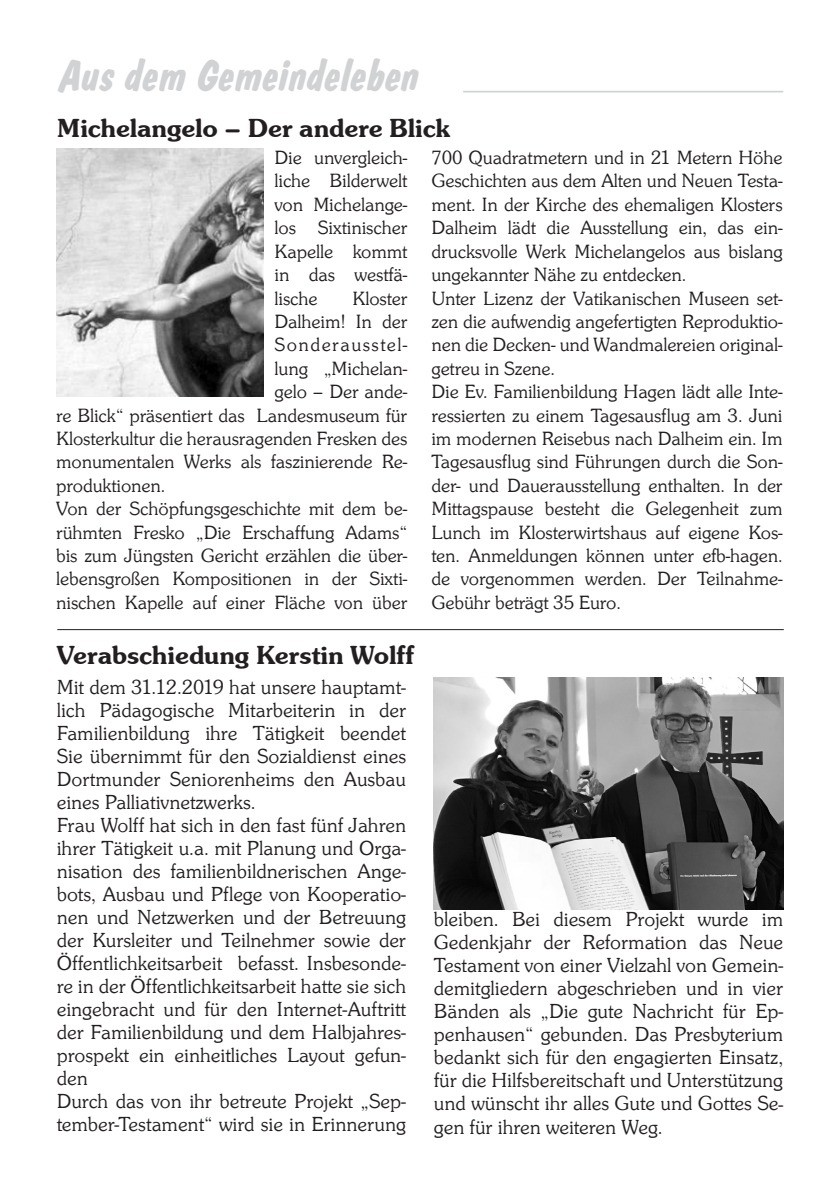
<style>
.page{position:relative;width:840px;height:1191px;background:#fff}
.page>*{position:absolute;margin:0;border:0;box-sizing:border-box;transform-origin:0 0}
.t1{font:700 43.2px "Dom Diagonal BT";color:#d1d2d4}
.t2{font:600 27px "Souvenir Itc TEE";color:#231f20}
.t3{font:21px/23px "Souvenir Itc TEE Ligh";color:#231f20}
.t4{font:19.8px/23.4px "Souvenir Itc TEE Ligh";letter-spacing:-.005em;color:#231f20;text-align:justify}
.t5{font:19.8px "Souvenir Itc TEE Ligh";letter-spacing:.075em;color:#231f20}
</style>
<div class="page">
<hr style="left:463px;top:91px;width:319px;height:1px;background:#d1d2d4">
<hr style="left:57px;top:629px;width:726px;height:1px;background:#231f20">
<img style="left:56px;top:148px;width:207px;height:248px">
<img style="left:433px;top:677px;width:350px;height:232px">
<h1 class="t1" style="left:61px;top:48px;width:361px">Aus dem Gemeindeleben</h1>
<h2 class="t2" style="left:57px;top:112px;width:394px">Michelangelo – Der andere Blick</h2>
<p class="t4" style="left:274px;top:146px;width:134px">Die unvergleich&shy;liche Bilderwelt von Michelange&shy;los Sixtinischer Kapelle kommt in das westfä&shy;lische</p>
<p class="t4" style="left:431px;top:146px;width:352px;text-align:left">700 Quadratmetern und in 21 Metern Höhe Geschichten aus dem Alten und Neuen Testa&shy;ment. In der Kirche des ehemaligen Klosters Dalheim lädt die Ausstellung ein, das ein&shy;drucksvolle Werk Michelangelos aus bislang ungekannter Nähe zu entdecken.<br>Unter Lizenz der Vatikanischen Museen set&shy;zen die aufwendig angefertigten Reproduktio&shy;nen die Decken- und Wandmalereien original&shy;getreu in Szene.<br>Die Ev. Familienbildung Hagen lädt alle Inte&shy;ressierten zu einem Tagesausflug am 3. Juni im modernen Reisebus nach Dalheim ein. Im Tagesausflug sind Führungen durch die Son&shy;der- und Dauerausstellung enthalten. In der Mittagspause besteht die Gelegenheit zum Lunch im Klosterwirtshaus auf eigene Kos&shy;ten. Anmeldungen können unter efb-hagen. de vorgenommen werden. Der Teilnahme-Gebühr beträgt 35 Euro.</p>
<p class="t4" style="left:352px;top:286px;width:56px">Kloster</p>
<p class="t4" style="left:274px;top:310px;width:134px">Dalheim! In der</p>
<p class="t5" style="left:274px;top:334px;width:134px">Sonderausstel-</p>
<p class="t4" style="left:274px;top:357px;width:134px">lung „Michelan-</p>
<p class="t4" style="left:274px;top:380px;width:134px">gelo – Der ande-</p>
<p class="t4" style="left:56px;top:403px;width:352px">re Blick“ präsentiert das Landesmuseum für</p>
<p class="t4" style="left:56px;top:427px;width:352px">Klosterkultur die herausragenden Fresken des</p>
<p class="t4" style="left:56px;top:450px;width:352px">monumentalen Werks als faszinierende Re-</p>
<p class="t4" style="left:56px;top:474px;width:111px">produktionen.</p>
<p class="t4" style="left:56px;top:497px;width:352px">Von der Schöpfungsgeschichte mit dem be-</p>
<p class="t4" style="left:56px;top:520px;width:352px">rühmten Fresko „Die Erschaffung Adams“</p>
<p class="t4" style="left:56px;top:544px;width:352px">bis zum Jüngsten Gericht erzählen die über-</p>
<p class="t4" style="left:56px;top:567px;width:352px">lebensgroßen Kompositionen in der Sixti-</p>
<p class="t4" style="left:56px;top:591px;width:352px">nischen Kapelle auf einer Fläche von über</p>
<h2 class="t2" style="left:57px;top:639px;width:358px">Verabschiedung Kerstin Wolff</h2>
<p class="t3" style="left:57px;top:676px;width:351px">Mit dem 31.12.2019 hat unsere hauptamt&shy;lich Pädagogische Mitarbeiterin in der Familienbildung ihre Tätigkeit beendet Sie übernimmt für den Sozialdienst eines Dortmunder Seniorenheims den Ausbau eines Palliativnetzwerks.<br>Frau Wolff hat sich in den fast fünf Jahren ihrer Tätigkeit u.a. mit Planung und Orga&shy;nisation des familienbildnerischen Ange&shy;bots, Ausbau und Pflege von Kooperatio&shy;nen und Netzwerken und der Betreuung der Kursleiter und Teilnehmer sowie der Öffentlichkeitsarbeit befasst. Insbesonde&shy;re in der Öffentlichkeitsarbeit hatte sie sich eingebracht und für den Internet-Auftritt der Familienbildung und dem Halbjahres&shy;prospekt ein einheitliches Layout gefun&shy;den<br>Durch das von ihr betreute Projekt „Sep&shy;tember-Testament“ wird sie in Erinnerung</p>
<p class="t3" style="left:433px;top:908px;width:350px;text-align:justify">bleiben. Bei diesem Projekt wurde im Gedenkjahr der Reformation das Neue Testament von einer Vielzahl von Gemein&shy;demitgliedern abgeschrieben und in vier Bänden als „Die gute Nachricht für Ep&shy;penhausen“ gebunden. Das Presbyterium bedankt sich für den engagierten Einsatz, für die Hilfsbereitschaft und Unterstützung und wünscht ihr alles Gute und Gottes Se&shy;gen für ihren weiteren Weg.</p>
</div>
